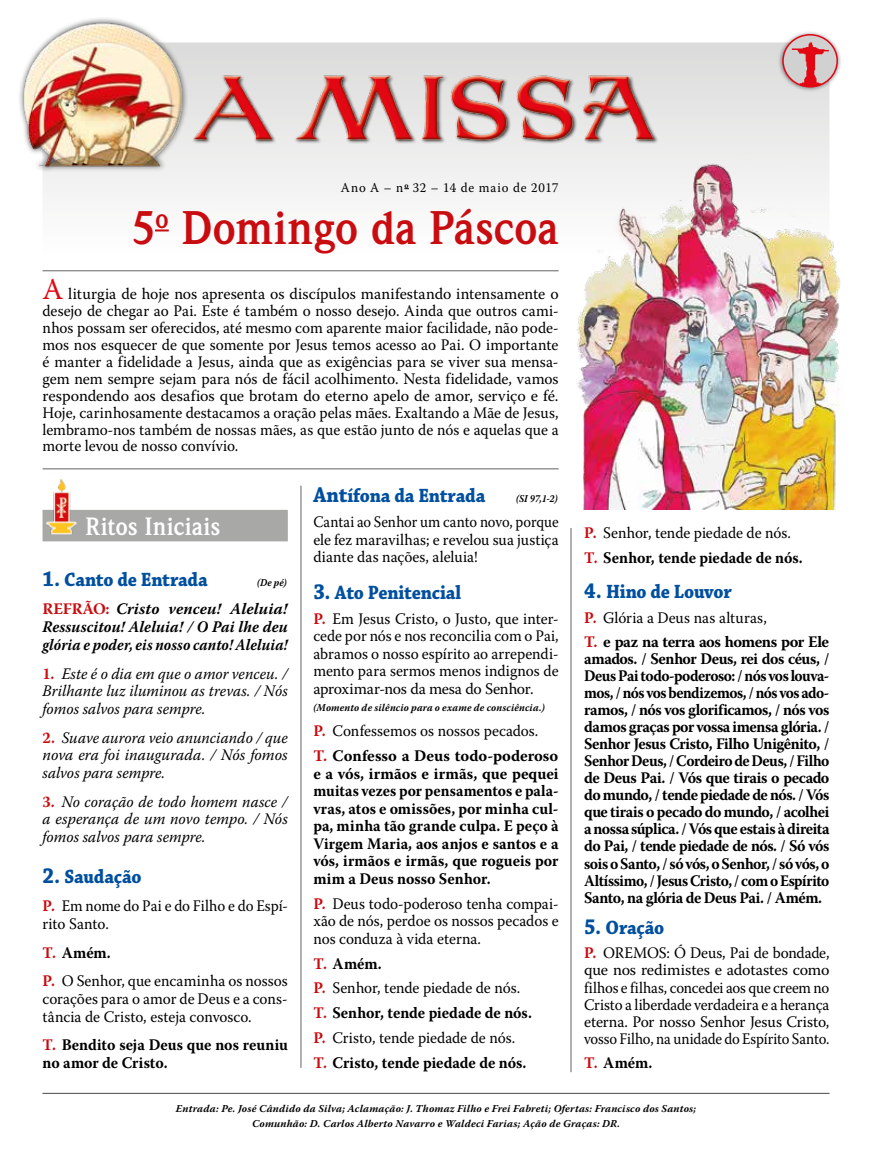
<style>
.page{position:relative;width:872px;height:1170px;background:#fff}
.page>*{position:absolute;margin:0;border:0;box-sizing:border-box;transform-origin:0 0}
.t1{font:700 48px "Weidemann IT Cby BT";letter-spacing:-.005em;color:#c90c0f;scale:.95 1}
.t2{font:700 25.5px "Weidemann IT Cby BT";color:#fff;scale:.95 1}
.t3{font:700 20.25px "Chaparral Pro";letter-spacing:-.01em;color:#004f9f;scale:.91 1}
.t4{font:700 16.05px/17.1px "Warnock Pro";letter-spacing:-.005em;color:#000;scale:.95 1}
.t5{font:16.05px/17.5px "Warnock Pro";color:#000;scale:.95 1}
.t6{font:16.05px/17px "Warnock Pro";color:#000;text-align:justify}
.t7{font:italic 16.05px/17.9px "Warnock Pro";color:#000;text-align:justify;scale:.95 1}
.t8{font:700 16.05px/17.5px "Warnock Pro";letter-spacing:-.005em;color:#000;text-align:justify}
.t9{font:italic 700 16.05px/17.9px "Warnock Pro";letter-spacing:.005em;color:#000;text-align:justify}
.t10{font:16.05px/17.5px "Warnock Pro";color:#000;text-align:justify;scale:.91 1}
.t11{font:700 16.05px/24.3px "Warnock Pro";letter-spacing:-.03em;color:#000}
.t12{font:16.05px/17.9px "Warnock Pro";color:#000;scale:.93 1}
.t13{font:13.5px "Warnock Pro";letter-spacing:.06em;color:#000;scale:.95 1}
.t14{font:italic 700 10.5px/15px "Warnock Pro";letter-spacing:.02em;color:#000;text-align:center}
.t15{font:italic 700 10.5px "Warnock Pro";letter-spacing:.02em;color:#000;scale:.95 1}
.t16{font:italic 700 10.5px "Warnock Pro";letter-spacing:.02em;color:#000;scale:.91 1}
.s1{font-size:30px;color:#e30613}
.s2{font-size:22.5px}
.s3{font-style:normal;color:#c90c0f}
.s4{font-weight:700;font-style:normal;color:#c90c0f}
.s5{font-weight:700;color:#c90c0f}
.s6{font-weight:700}
.s7{color:#c90c0f}
.s8{font-weight:400}
</style>
<div class="page">
<svg style="left:43px;top:43px;width:786px;height:229px"></svg>
<img style="left:197px;top:69px;width:459px;height:77px">
<div style="left:777px;top:30px;width:65px;height:62px;background:#000;opacity:.5"></div>
<svg style="left:783px;top:35px;width:54px;height:52px"></svg>
<img style="left:783px;top:42px;width:54px;height:45px">
<div style="left:782px;top:34px;width:56px;height:53px;border:2px solid #e30613;border-radius:50%"></div>
<div style="left:43px;top:510px;width:245px;height:31px;background:#a8a8a7"></div>
<img style="left:47px;top:479px;width:30px;height:55px">
<svg style="left:155px;top:229px;width:14px;height:2px"></svg>
<hr style="left:43px;top:270px;width:515px;height:1px;background:#646363">
<hr style="left:43px;top:468px;width:515px;height:1px;background:#646363">
<hr style="left:43px;top:1092px;width:786px;height:1px;background:#646363">
<hr style="left:570px;top:528px;width:1px;height:543px;background:#646363">
<img style="left:569px;top:117px;width:272px;height:392px">
<hr style="left:300px;top:485px;width:1px;height:582px;background:#646363">
<img style="left:19px;top:18px;width:178px;height:172px">
<p class="t13" style="left:341px;top:179px;width:231px">Ano A – n<sup>o</sup> 32 – 14 de maio de 2017</p>
<h1 class="t1" style="left:131px;top:197px;width:451px">5<sup>o</sup> Domingo da Páscoa</h1>
<p class="t6" style="left:43px;top:285px;width:517px"><span class="s1">A</span> liturgia de hoje nos apresenta os discípulos manifestando intensamente o desejo de chegar ao Pai. Este é também o nosso desejo. Ainda que outros cami&shy;nhos possam ser oferecidos, até mesmo com aparente maior facilidade, não pode&shy;mos nos esquecer de que somente por Jesus temos acesso ao Pai. O importante é manter a fidelidade a Jesus, ainda que as exigências para se viver sua mensa&shy;gem nem sempre sejam para nós de fácil acolhimento. Nesta fidelidade, vamos respondendo aos desafios que brotam do eterno apelo de amor, serviço e fé.<br>Hoje, carinhosamente destacamos a oração pelas mães. Exaltando a Mãe de Jesus, lembramo-nos também de nossas mães, as que estão junto de nós e aquelas que a morte levou de nosso convívio.</p>
<h2 class="t2" style="left:85px;top:510px;width:144px">Ritos Iniciais</h2>
<p class="t3" style="left:43px;top:567px;width:183px"><span class="s2">1.</span> Canto de Entrada</p>
<p class="t16" style="left:257px;top:576px;width:34px">(De pé)</p>
<p class="t9" style="left:43px;top:600px;width:247px"><span class="s3">REFRÃO:</span> Cristo venceu! Aleluia!<br>Ressuscitou! Aleluia! / O Pai lhe deu glória e poder, eis nosso canto! Aleluia!</p>
<p class="t7" style="left:43px;top:664px;width:260px"><span class="s4">1.</span> Este é o dia em que o amor venceu. / Brilhante luz iluminou as trevas. / Nós fomos salvos para sempre.</p>
<p class="t7" style="left:43px;top:728px;width:260px"><span class="s4">2.</span> Suave aurora veio anunciando / que nova era foi inaugurada. / Nós fomos salvos para sempre.</p>
<p class="t7" style="left:43px;top:792px;width:260px"><span class="s4">3.</span> No coração de todo homem nasce / a esperança de um novo tempo. / Nós fomos salvos para sempre.</p>
<p class="t3" style="left:43px;top:864px;width:110px"><span class="s2">2.</span> Saudação</p>
<p class="t12" style="left:43px;top:896px;width:265px"><span class="s5">P.</span> Em nome do Pai e do Filho e do Espí&shy;rito Santo.</p>
<p class="t5" style="left:43px;top:937px;width:260px;line-height:28.3px"><span class="s5">T.</span> <span class="s6">Amém.<br></span><span class="s5">P.</span> O Senhor, que encaminha os nossos</p>
<p class="t5" style="left:43px;top:989px;width:260px">corações para o amor de Deus e a cons&shy;tância de Cristo, esteja convosco.</p>
<p class="t4" style="left:43px;top:1035px;width:260px;line-height:17.9px"><span class="s7">T.</span> Bendito seja Deus que nos reuniu no amor de Cristo.</p>
<p class="t3" style="left:313px;top:484px;width:190px"><span class="s2">Ant</span>ífona da Entrada</p>
<p class="t16" style="left:516px;top:492px;width:47px">(SI 97,1-2)</p>
<p class="t10" style="left:313px;top:513px;width:271px">Cantai ao Senhor um canto novo, porque ele fez maravilhas; e revelou sua justiça diante das nações, aleluia!</p>
<p class="t3" style="left:313px;top:580px;width:164px"><span class="s2">3.</span> Ato Penitencial</p>
<p class="t5" style="left:313px;top:609px;width:260px;text-align:justify"><span class="s5">P.</span> Em Jesus Cristo, o Justo, que inter&shy;cede por nós e nos reconcilia com o Pai, abramos o nosso espírito ao arrependi&shy;mento para sermos menos indignos de aproximar-nos da mesa do Senhor.</p>
<p class="t15" style="left:313px;top:701px;width:245px">(Momento de silêncio para o exame de consciência.)</p>
<p class="t5" style="left:313px;top:718px;width:259px;line-height:24.8px"><span class="s5">P.</span> Confessemos os nossos pecados.<br><span class="s5">T.</span> <span class="s6">Confesso a Deus todo-poderoso</span></p>
<p class="t8" style="left:313px;top:764px;width:247px">e a vós, irmãos e irmãs, que pequei muitas vezes por pensamentos e pala&shy;vras, atos e omissões, por minha cul&shy;pa, minha tão grande culpa. E peço à Virgem Maria, aos anjos e santos e a vós, irmãos e irmãs, que rogueis por mim a Deus nosso Senhor.</p>
<p class="t5" style="left:313px;top:894px;width:260px;text-align:justify"><span class="s5">P.</span> Deus todo-poderoso tenha compai&shy;xão de nós, perdoe os nossos pecados e nos conduza à vida eterna.</p>
<p class="t4" style="left:313px;top:950px;width:231px;line-height:24.8px"><span class="s7">T.</span> Amém.<br><span class="s7">P.</span> <span class="s8">Senhor, tende piedade de nós.<br></span><span class="s7">T.</span> Senhor, tende piedade de nós.<br><span class="s7">P.</span> <span class="s8">Cristo, tende piedade de nós.<br></span><span class="s7">T.</span> Cristo, tende piedade de nós.</p>
<p class="t5" style="left:584px;top:520px;width:231px;line-height:24.3px"><span class="s5">P.</span> Senhor, tende piedade de nós.<br><span class="s5">T.</span> <span class="s6">Senhor, tende piedade de nós.</span></p>
<p class="t3" style="left:584px;top:580px;width:164px"><span class="s2">4.</span> Hino de Louvor</p>
<p class="t11" style="left:584px;top:605px;width:246px"><span class="s7">P.</span> <span class="s8">Glória a Deus nas alturas,<br></span><span class="s7">T.</span> e paz na terra aos homens por Ele</p>
<p class="t4" style="left:584px;top:650px;width:260px;text-align:justify">amados. / Senhor Deus, rei dos céus, / Deus Pai todo-poderoso: / nós vos louva&shy;mos, / nós vos bendizemos, / nós vos ado&shy;ramos, / nós vos glorificamos, / nós vos damos graças por vossa imensa glória. / Senhor Jesus Cristo, Filho Unigênito, / Senhor Deus, / Cordeiro de Deus, / Filho de Deus Pai. / Vós que tirais o pecado do mundo, / tende piedade de nós. / Vós que tirais o pecado do mundo, / acolhei a nossa súplica. / Vós que estais à direita do Pai, / tende piedade de nós. / Só vós sois o Santo, / só vós, o Senhor, / só vós, o Altíssimo, / Jesus Cristo, / com o Espírito Santo, na glória de Deus Pai. / Amém.</p>
<p class="t3" style="left:584px;top:915px;width:89px"><span class="s2">5.</span> Oração</p>
<p class="t5" style="left:584px;top:944px;width:260px;line-height:17.1px;text-align:justify"><span class="s5">P.</span> OREMOS: Ó Deus, Pai de bondade, que nos redimistes e adotastes como filhos e filhas, concedei aos que creem no Cristo a liberdade verdadeira e a herança eterna. Por nosso Senhor Jesus Cristo, vosso Filho, na unidade do Espírito Santo.</p>
<p class="t4" style="left:584px;top:1053px;width:73px"><span class="s7">T.</span> Amém.</p>
<p class="t14" style="left:176px;top:1101px;width:522px">Entrada: Pe. José Cândido da Silva; Aclamação: J. Thomaz Filho e Frei Fabreti; Ofertas: Francisco dos Santos;<br>Comunhão: D. Carlos Alberto Navarro e Waldeci Farias; Ação de Graças: DR.</p>
</div>
